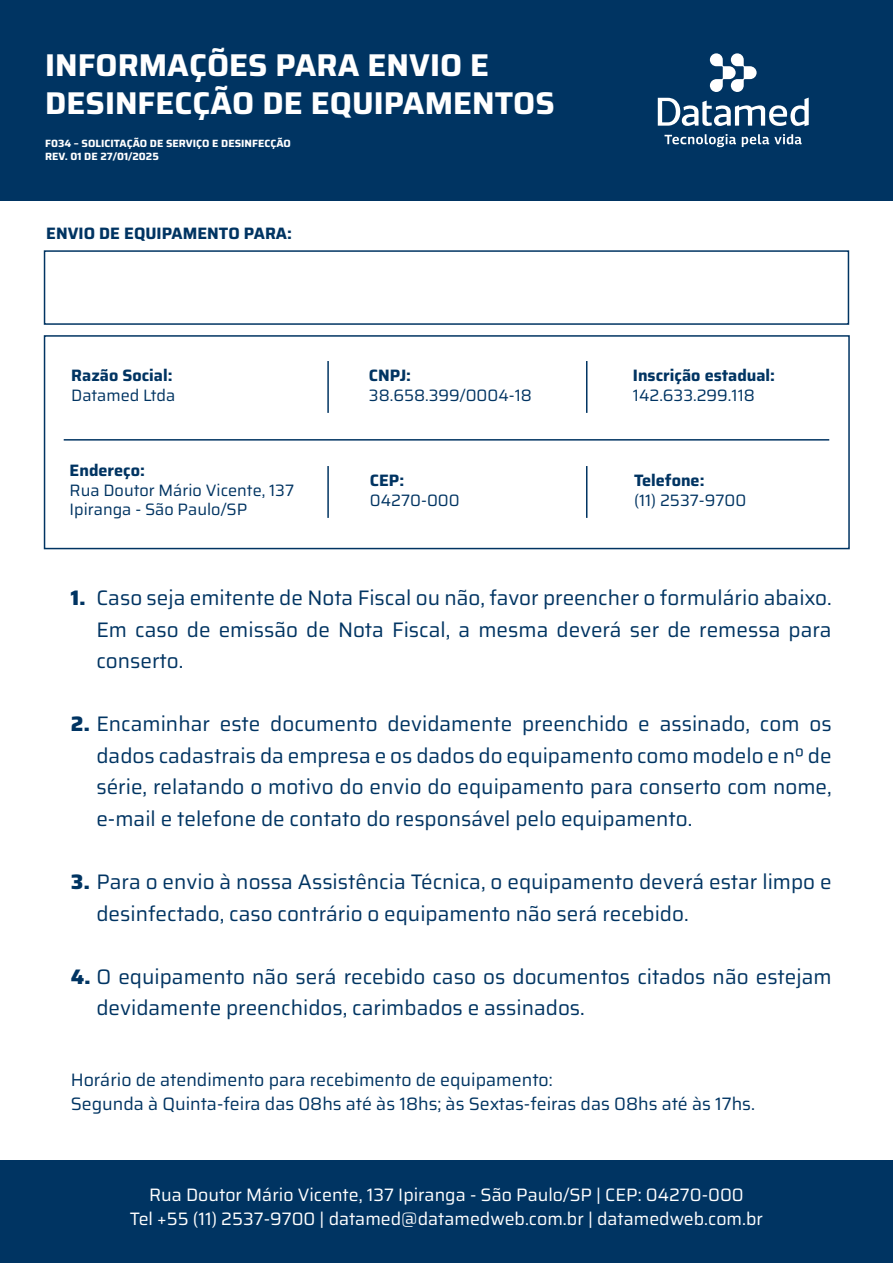
<style>
.page{position:relative;width:893px;height:1263px;background:#fff}
.page>*{position:absolute;margin:0;border:0;box-sizing:border-box;transform-origin:0 0}
.t1{font:700 31.5px/37.8px "Saira";color:#fff}
.t2{font:21px/31.5px "Saira";color:#003462;text-align:justify}
.t3{font:800 21px "Saira";color:#003462}
.t4{font:18px/24px "Saira";color:#fff;text-align:center}
.t5{font:18px/24px "Saira";color:#003462}
.t6{font:16.5px/19.8px "Saira";color:#003462}
.t7{font:700 16.5px "Saira";color:#003462}
.t8{font:700 10.5px/12.6px "Saira";color:#fff}
.s1{font-weight:800}
</style>
<div class="page">
<div style="left:44px;top:250px;width:805px;height:75px;border:2px solid #003462"></div>
<div style="left:44px;top:335px;width:806px;height:214px;border:2px solid #003462"></div>
<hr style="left:64px;top:439px;width:765px;height:2px;background:#003462">
<hr style="left:327px;top:466px;width:2px;height:52px;background:#003462">
<hr style="left:586px;top:466px;width:1px;height:52px;background:#003462">
<hr style="left:327px;top:361px;width:2px;height:52px;background:#003462">
<hr style="left:586px;top:361px;width:1px;height:52px;background:#003462">
<div style="left:0;top:0;width:893px;height:201px;background:#003462"></div>
<svg style="left:664px;top:134px;width:72px;height:13px"></svg>
<svg style="left:742px;top:134px;width:60px;height:13px"></svg>
<svg style="left:710px;top:53px;width:47px;height:39px"></svg>
<svg style="left:658px;top:98px;width:151px;height:29px"></svg>
<div style="left:0;top:1160px;width:893px;height:103px;background:#003462"></div>
<h1 class="t1" style="left:45px;top:45px;width:511px">INFORMAÇÕES PARA ENVIO E<br>DESINFECÇÃO DE EQUIPAMENTOS</h1>
<p class="t8" style="left:45px;top:137px;width:247px">F034 – SOLICITAÇÃO DE SERVIÇO E DESINFECÇÃO<br>REV. 01 DE 27/01/2025</p>
<p class="t7" style="left:46px;top:220px;width:247px">ENVIO DE EQUIPAMENTO PARA:</p>
<p class="t7" style="left:71px;top:362px;width:103px">Razão Social:</p>
<p class="t6" style="left:71px;top:384px;width:106px">Datamed Ltda</p>
<p class="t7" style="left:70px;top:457px;width:77px">Endereço:</p>
<p class="t6" style="left:70px;top:479px;width:226px">Rua Doutor Mário Vicente, 137<br>Ipiranga - São Paulo/SP</p>
<p class="t7" style="left:369px;top:362px;width:44px">CNPJ:</p>
<p class="t6" style="left:369px;top:384px;width:164px">38.658.399/0004-18</p>
<p class="t7" style="left:370px;top:467px;width:36px">CEP:</p>
<p class="t6" style="left:370px;top:489px;width:91px">04270-000</p>
<p class="t7" style="left:633px;top:362px;width:144px">Inscrição estadual:</p>
<p class="t6" style="left:633px;top:384px;width:123px">142.633.299.118</p>
<p class="t7" style="left:634px;top:467px;width:72px">Telefone:</p>
<p class="t6" style="left:634px;top:489px;width:114px">(11) 2537-9700</p>
<p class="t3" style="left:71px;top:581px;width:16px">1.</p>
<p class="t2" style="left:96px;top:582px;width:737px">Caso seja emitente de Nota Fiscal ou não, favor preencher o formulário abaixo.<br>Em caso de emissão de Nota Fiscal, a mesma deverá ser de remessa para conserto.</p>
<p class="t2" style="left:96px;top:708px;width:737px;text-indent:-26px"><span class="s1">2.</span> Encaminhar este documento devidamente preenchido e assinado, com os dados cadastrais da empresa e os dados do equipamento como modelo e nº de série, relatando o motivo do envio do equipamento para conserto com nome, e-mail e telefone de contato do responsável pelo equipamento.</p>
<p class="t2" style="left:96px;top:865px;width:737px;text-indent:-26px"><span class="s1">3.</span> Para o envio à nossa Assistência Técnica, o equipamento deverá estar limpo e desinfectado, caso contrário o equipamento não será recebido.</p>
<p class="t2" style="left:96px;top:960px;width:737px;text-indent:-26px"><span class="s1">4.</span> O equipamento não será recebido caso os documentos citados não estejam devidamente preenchidos, carimbados e assinados.</p>
<p class="t5" style="left:71px;top:1067px;width:686px">Horário de atendimento para recebimento de equipamento:<br>Segunda à Quinta-feira das 08hs até às 18hs; às Sextas-feiras das 08hs até às 17hs.</p>
<p class="t4" style="left:130px;top:1182px;width:635px">Rua Doutor Mário Vicente, 137 Ipiranga - São Paulo/SP | CEP: 04270-000<br>Tel +55 (11) 2537-9700 | datamed@datamedweb.com.br | datamedweb.com.br</p>
</div>
